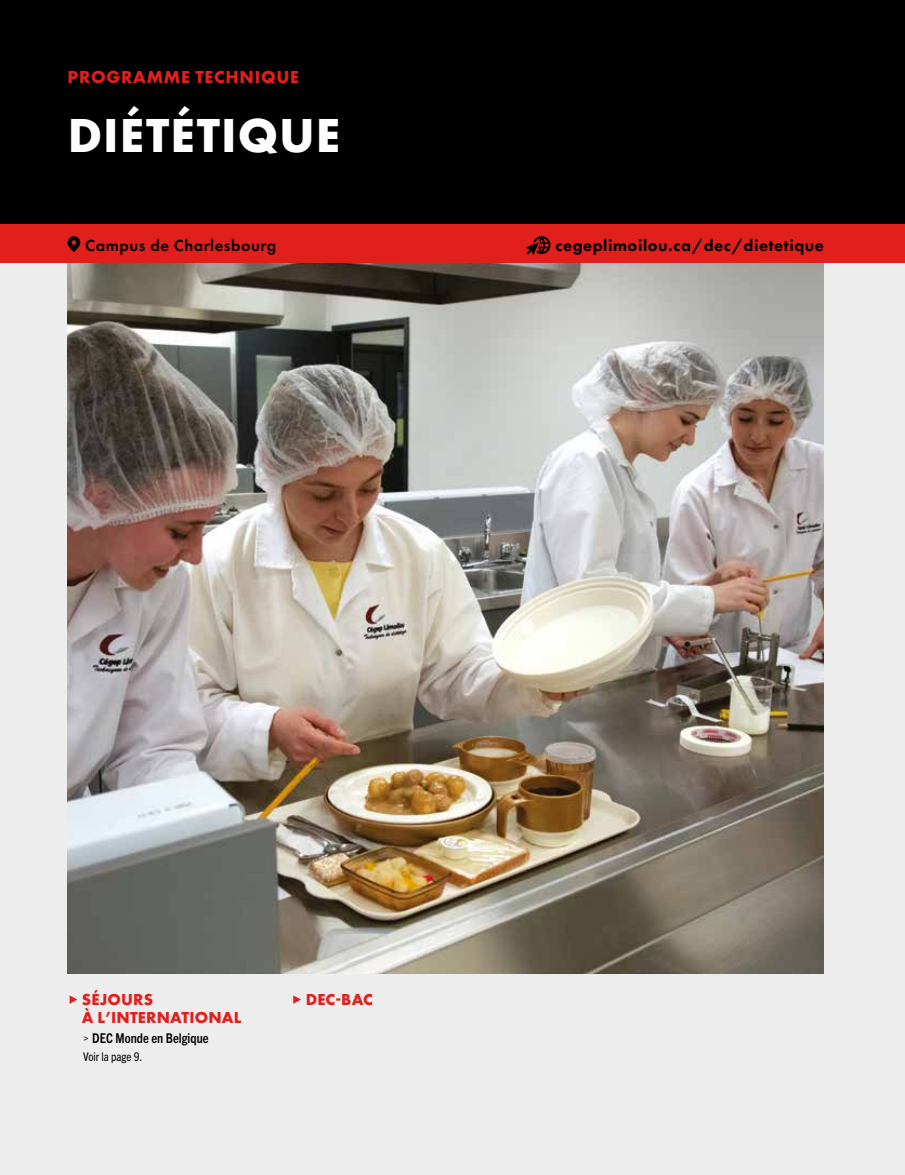
<style>
.page{position:relative;width:905px;height:1175px;background:#fff}
.page>*{position:absolute;margin:0;border:0;box-sizing:border-box;transform-origin:0 0}
.t1{font:700 49.5px "Futura PT";letter-spacing:.02em;color:#fff}
.t2{font:700 18px "Futura PT";letter-spacing:.04em;color:#e11f1d}
.t3{font:800 16.65px "Futura PT";letter-spacing:.03em;color:#000}
.t4{font:600 16.65px "Futura PT";letter-spacing:.03em;color:#000}
.t5{font:700 16.5px/18px "Futura PT";letter-spacing:.01em;color:#e11f1d}
.t6{font:700 condensed 13.5px "Trade Gothic Next LT Pro";color:#000}
.t7{font:condensed 12px "Trade Gothic Next LT Pro";color:#000}
.s1{font-family:"Flama";font-weight:900;font-size:15px}
.s2{font-stretch:normal;font-size:9.75px}
</style>
<div class="page">
<div style="left:0;top:0;width:904px;height:1174px;background:#ededed"></div>
<div style="left:0;top:0;width:904px;height:224px;background:#000"></div>
<img style="left:68px;top:263px;width:756px;height:710px">
<div style="left:0;top:224px;width:904px;height:39px;background:#e11f1d"></div>
<svg style="left:68px;top:237px;width:12px;height:14px"></svg>
<div style="left:67px;top:236px;width:14px;height:16px;border:1px solid #000;border-radius:6px"></div>
<svg style="left:72px;top:240px;width:4px;height:5px"></svg>
<div style="left:533px;top:236px;width:17px;height:18px;border:2px solid #000;border-radius:50%"></div>
<svg style="left:526px;top:236px;width:23px;height:19px"></svg>
<p class="t2" style="left:68px;top:66px;width:233px">PROGRAMME TECHNIQUE</p>
<h1 class="t1" style="left:68px;top:104px;width:274px">DIÉTÉTIQUE</h1>
<p class="t4" style="left:85px;top:235px;width:192px">Campus de Charlesbourg</p>
<p class="t3" style="left:555px;top:234px;width:270px">cegeplimoilou.ca/dec/dietetique</p>
<p class="t5" style="left:82px;top:990px;width:161px;text-indent:-14px"><span class="s1">►</span> SÉJOURS<br>À L’INTERNATIONAL</p>
<p class="t6" style="left:83px;top:1028px;width:127px"><span class="s2">&gt;</span> DEC Monde en Belgique</p>
<p class="t7" style="left:83px;top:1048px;width:61px">Voir la page 9.</p>
<p class="t5" style="left:292px;top:990px;width:82px"><span class="s1">►</span> DEC-BAC</p>
</div>
